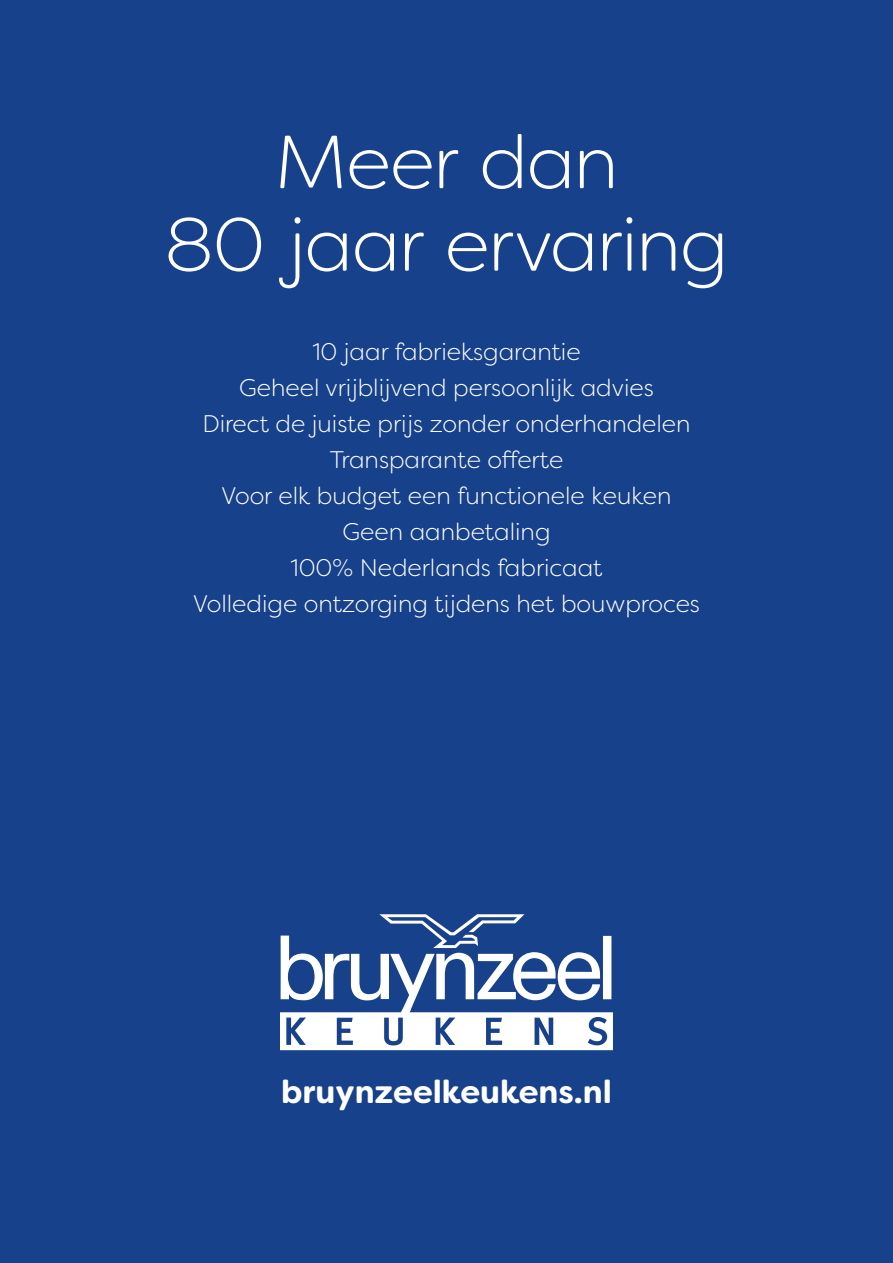
<style>
.page{position:relative;width:893px;height:1263px;background:#17428b}
.page>*{position:absolute;margin:0;border:0;box-sizing:border-box;transform-origin:0 0}
.t1{font:300 75px/82.5px "Filson Soft";letter-spacing:-.02em;color:#fff;text-align:center}
.t2{font:700 32.4px "Filson Soft";color:#fff}
.t3{font:300 24px/36px "Filson Soft";color:#fff;text-align:center}
</style>
<div class="page">
<svg style="left:280px;top:914px;width:333px;height:136px"></svg>
<h1 class="t1" style="left:164px;top:120px;width:565px">Meer dan<br>80 jaar ervaring</h1>
<p class="t3" style="left:193px;top:333px;width:508px">10 jaar fabrieksgarantie<br>Geheel vrijblijvend persoonlijk advies<br>Direct de juiste prijs zonder onderhandelen Transparante offerte<br>Voor elk budget een functionele keuken Geen aanbetaling<br>100% Nederlands fabricaat<br>Volledige ontzorging tijdens het bouwproces</p>
<h2 class="t2" style="left:281px;top:1070px;width:332px">bruynzeelkeukens.nl</h2>
</div>
